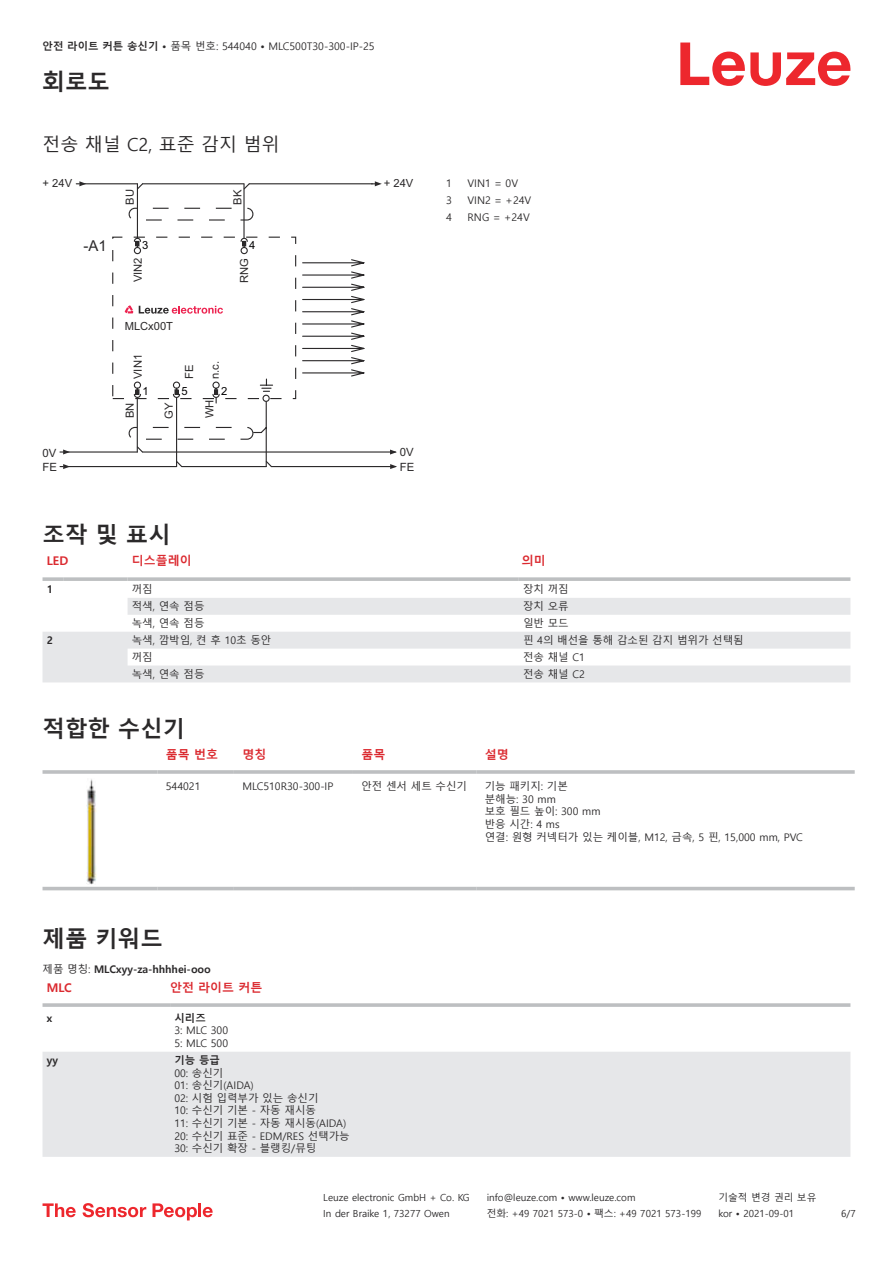
<style>
.page{position:relative;width:893px;height:1263px;background:#fff}
.page>*{position:absolute;margin:0;border:0;box-sizing:border-box;transform-origin:0 0}
.t1{font:700 22.5px "Malgun Gothic";color:#2b292a}
.t2{font:18px "Malgun Gothic";color:#2b292a}
.t3{font:15px "Arial";color:#2b292a}
.t4{font:700 12px "Malgun Gothic";color:#db2a30}
.t5{font:11.4px "Arial";color:#2b292a}
.t6{font:11.25px "Arial";color:#2b292a}
.t7{font:11.25px "Arial";color:#040304}
.t8{font:10.5px/12.6px "Malgun Gothic";color:#2b292a}
.t9{font:700 10.5px "Malgun Gothic";color:#2b292a}
.t10{font:9.75px "Malgun Gothic";color:#2b292a}
.s1{font-weight:700}
.s2{font-weight:400}
</style>
<div class="page">
<svg style="left:680px;top:43px;width:170px;height:43px"></svg>
<svg style="left:43px;top:598px;width:807px;height:84px;fill:#e6e7e9"></svg>
<svg style="left:43px;top:577px;width:21px;height:4px"></svg>
<svg style="left:64px;top:577px;width:64px;height:4px"></svg>
<svg style="left:128px;top:577px;width:391px;height:4px;background:#c3c5c7"></svg>
<svg style="left:519px;top:577px;width:331px;height:4px"></svg>
<svg style="left:43px;top:805px;width:812px;height:86px"></svg>
<hr style="left:43px;top:770px;width:114px;height:4px;background:#bdbfc1">
<hr style="left:157px;top:770px;width:77px;height:4px;background:#c9cbcc">
<hr style="left:234px;top:770px;width:119px;height:4px;background:#c4c6c7">
<hr style="left:353px;top:770px;width:123px;height:4px;background:#bdbfc1">
<hr style="left:476px;top:770px;width:379px;height:4px;background:#c9cbcc">
<hr style="left:43px;top:887px;width:114px;height:3px;background:#bdbfc1">
<hr style="left:157px;top:887px;width:77px;height:3px;background:#bdbfc1">
<hr style="left:234px;top:887px;width:119px;height:3px;background:#bdbfc1">
<hr style="left:353px;top:887px;width:123px;height:3px;background:#bdbfc1">
<hr style="left:476px;top:887px;width:379px;height:3px;background:#bdbfc1">
<img style="left:87px;top:779px;width:9px;height:105px">
<div style="left:43px;top:1052px;width:807px;height:105px;background:#e6e7e9"></div>
<svg style="left:43px;top:1003px;width:127px;height:4px"></svg>
<svg style="left:170px;top:1003px;width:680px;height:4px;background:#c3c5c7"></svg>
<svg style="left:43px;top:1203px;width:33px;height:14px"></svg>
<svg style="left:83px;top:1203px;width:63px;height:14px"></svg>
<svg style="left:153px;top:1203px;width:44px;height:17px"></svg>
<hr style="left:198px;top:1203px;width:3px;height:14px;background:#ed272d">
<svg style="left:203px;top:1207px;width:10px;height:10px"></svg>
<svg style="left:302px;top:259px;width:63px;height:118px"></svg>
<hr style="left:249px;top:183px;width:123px;height:1px;background:#2b292a">
<svg style="left:372px;top:181px;width:10px;height:5px"></svg>
<hr style="left:271px;top:466px;width:124px;height:1px;background:#2b292a">
<hr style="left:143px;top:451px;width:252px;height:2px;background:#2b292a">
<svg style="left:390px;top:450px;width:7px;height:4px"></svg>
<svg style="left:390px;top:464px;width:7px;height:5px"></svg>
<svg style="left:59px;top:181px;width:215px;height:288px"></svg>
<p class="t8" style="left:43px;top:40px;width:334px"><span class="s1">안전 라이트 커튼 송신기 •</span> 품목 번호: 544040 <span class="s1">•</span> MLC500T30-300-IP-25</p>
<h1 class="t1" style="left:43px;top:69px;width:69px">회로도</h1>
<h2 class="t2" style="left:43px;top:135px;width:238px">전송 채널 C2, 표준 감지 범위</h2>
<p class="t6" style="left:43px;top:178px;width:31px">+ 24V</p>
<h3 class="t3" style="left:84px;top:240px;width:25px">-A1</h3>
<p class="t5" style="left:43px;top:448px;width:15px">0V</p>
<p class="t5" style="left:43px;top:463px;width:16px">FE</p>
<p class="t6" style="left:126px;top:205px;width:17px;rotate:-90deg">BU</p>
<p class="t6" style="left:233px;top:204px;width:16px;rotate:-90deg">BK</p>
<p class="t7" style="left:142px;top:241px;width:8px">3</p>
<p class="t6" style="left:133px;top:282px;width:26px;rotate:-90deg">VIN2</p>
<p class="t7" style="left:249px;top:241px;width:8px">4</p>
<p class="t6" style="left:240px;top:283px;width:26px;rotate:-90deg">RNG</p>
<p class="t6" style="left:125px;top:322px;width:50px">MLCx00T</p>
<p class="t6" style="left:133px;top:379px;width:26px;rotate:-90deg">VIN1</p>
<p class="t7" style="left:142px;top:386px;width:8px">1</p>
<p class="t6" style="left:185px;top:379px;width:16px;rotate:-90deg">FE</p>
<p class="t7" style="left:182px;top:386px;width:8px">5</p>
<p class="t6" style="left:211px;top:379px;width:20px;rotate:-90deg">n.c.</p>
<p class="t7" style="left:221px;top:386px;width:8px">2</p>
<p class="t6" style="left:126px;top:418px;width:17px;rotate:-90deg">BN</p>
<p class="t6" style="left:164px;top:419px;width:18px;rotate:-90deg">GY</p>
<p class="t6" style="left:205px;top:418px;width:20px;rotate:-90deg">WH</p>
<p class="t6" style="left:384px;top:178px;width:31px">+ 24V</p>
<p class="t8" style="left:446px;top:177px;width:7px">1</p>
<p class="t8" style="left:468px;top:177px;width:52px">VIN1 = 0V</p>
<p class="t8" style="left:446px;top:194px;width:7px">3</p>
<p class="t8" style="left:468px;top:194px;width:65px">VIN2 = +24V</p>
<p class="t8" style="left:446px;top:211px;width:7px">4</p>
<p class="t8" style="left:468px;top:211px;width:64px">RNG = +24V</p>
<p class="t5" style="left:400px;top:448px;width:15px">0V</p>
<p class="t5" style="left:400px;top:462px;width:16px">FE</p>
<h1 class="t1" style="left:43px;top:521px;width:130px">조작 및 표시</h1>
<p class="t4" style="left:47px;top:556px;width:23px">LED</p>
<p class="t4" style="left:132px;top:554px;width:61px">디스플레이</p>
<p class="t4" style="left:522px;top:554px;width:25px">의미</p>
<p class="t9" style="left:47px;top:583px;width:8px">1</p>
<p class="t8" style="left:132px;top:583px;width:22px">꺼짐</p>
<p class="t8" style="left:523px;top:583px;width:47px">장치 꺼짐</p>
<p class="t8" style="left:132px;top:600px;width:74px">적색, 연속 점등</p>
<p class="t8" style="left:523px;top:600px;width:47px">장치 오류</p>
<p class="t8" style="left:132px;top:617px;width:74px">녹색, 연속 점등</p>
<p class="t8" style="left:523px;top:617px;width:47px">일반 모드</p>
<p class="t9" style="left:47px;top:636px;width:8px">2</p>
<p class="t8" style="left:132px;top:634px;width:141px">녹색, 깜박임, 켠 후 10초 동안</p>
<p class="t8" style="left:523px;top:634px;width:222px">핀 4의 배선을 통해 감소된 감지 범위가 선택됨</p>
<p class="t8" style="left:132px;top:651px;width:22px">꺼짐</p>
<p class="t8" style="left:523px;top:651px;width:63px">전송 채널 C1</p>
<p class="t8" style="left:132px;top:668px;width:74px">녹색, 연속 점등</p>
<p class="t8" style="left:523px;top:668px;width:63px">전송 채널 C2</p>
<h1 class="t1" style="left:43px;top:715px;width:144px">적합한 수신기</h1>
<p class="t4" style="left:166px;top:748px;width:54px">품목 번호</p>
<p class="t4" style="left:242px;top:748px;width:25px">명칭</p>
<p class="t4" style="left:361px;top:748px;width:25px">품목</p>
<p class="t4" style="left:485px;top:748px;width:25px">설명</p>
<p class="t8" style="left:166px;top:780px;width:36px">544021</p>
<p class="t8" style="left:242px;top:780px;width:93px">MLC510R30-300-IP</p>
<p class="t8" style="left:361px;top:780px;width:107px">안전 센서 세트 수신기</p>
<p class="t8" style="left:485px;top:780px;width:320px">기능 패키지: 기본<br>분해능: 30 mm<br>보호 필드 높이: 300 mm<br>반응 시간: 4 ms<br>연결: 원형 커넥터가 있는 케이블, M12, 금속, 5 핀, 15,000 mm, PVC</p>
<h1 class="t1" style="left:43px;top:926px;width:122px">제품 키워드</h1>
<p class="t4" style="left:47px;top:984px;width:27px">MLC</p>
<p class="t4" style="left:170px;top:981px;width:94px">안전 라이트 커튼</p>
<p class="t9" style="left:47px;top:1012px;width:7px">x</p>
<p class="t9" style="left:174px;top:1012px;width:33px">시리즈</p>
<p class="t8" style="left:174px;top:1024px;width:55px">3: MLC 300<br>5: MLC 500</p>
<p class="t9" style="left:47px;top:1056px;width:13px">yy</p>
<p class="t9" style="left:174px;top:1054px;width:47px">기능 등급</p>
<p class="t8" style="left:174px;top:1067px;width:177px">00: 송신기<br>01: 송신기(AIDA)<br>02: 시험 입력부가 있는 송신기<br>10: 수신기 기본 - 자동 재시동<br>11: 수신기 기본 - 자동 재시동(AIDA)<br>20: 수신기 표준 - EDM/RES 선택가능<br>30: 수신기 확장 - 블랭킹/뮤팅</p>
<p class="t9" style="left:43px;top:963px;width:170px"><span class="s2">제품 명칭:</span> MLCxyy-za-hhhhei-ooo</p>
<p class="t10" style="left:323px;top:1192px;width:148px">Leuze electronic GmbH + Co. KG</p>
<p class="t10" style="left:487px;top:1192px;width:150px">info@leuze.com • www.leuze.com</p>
<p class="t10" style="left:718px;top:1192px;width:100px">기술적 변경 권리 보유</p>
<p class="t10" style="left:323px;top:1208px;width:128px">In der Braike 1, 73277 Owen</p>
<p class="t10" style="left:487px;top:1208px;width:216px">전화: +49 7021 573-0 • 팩스: +49 7021 573-199</p>
<p class="t10" style="left:718px;top:1208px;width:77px">kor • 2021-09-01</p>
<p class="t10" style="left:841px;top:1208px;width:16px">6 /7</p>
</div>
